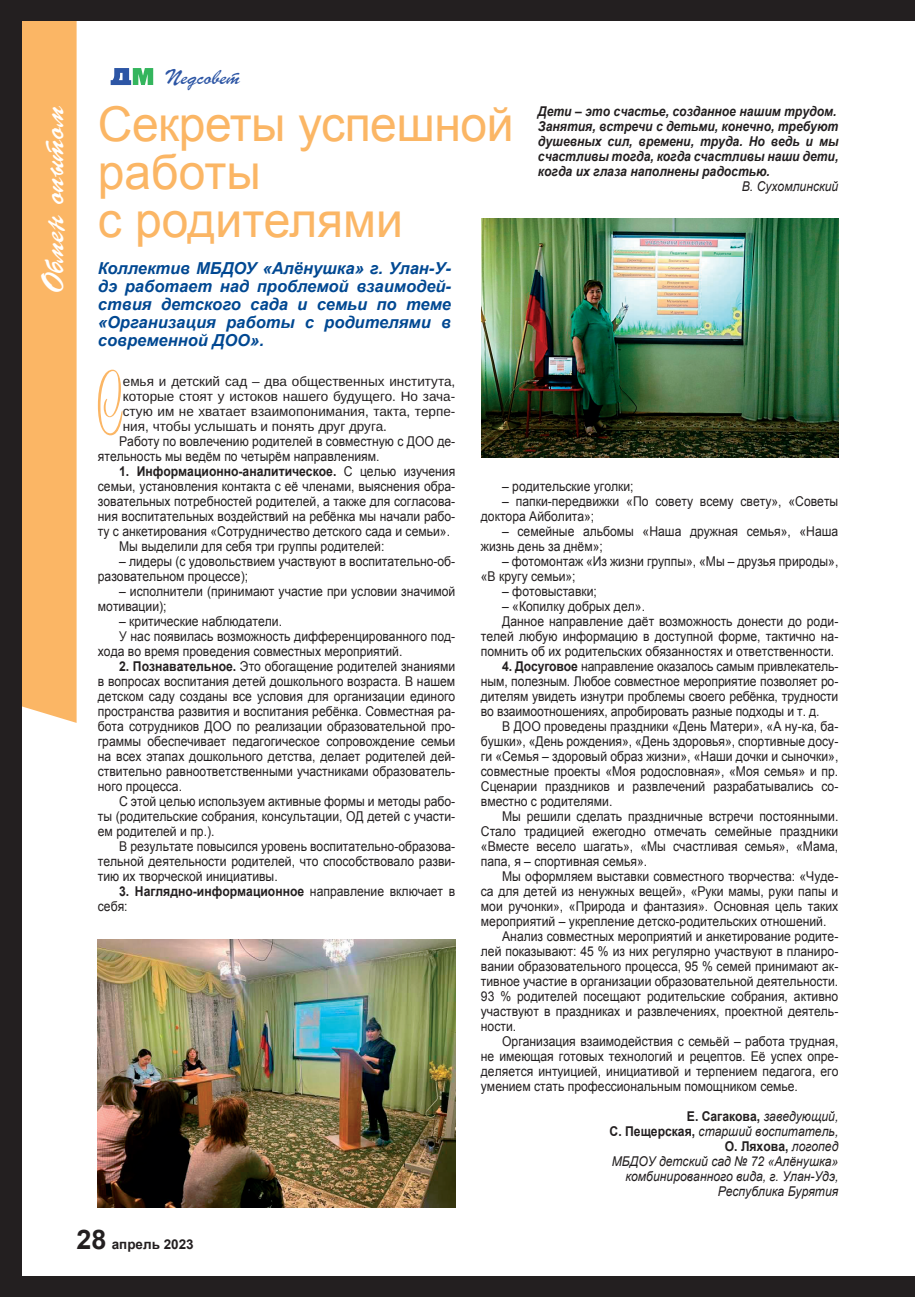
<style>
.page{position:relative;width:915px;height:1297px;background:#fff}
.page>*{position:absolute;margin:0;border:0;box-sizing:border-box;transform-origin:0 0}
.t1{font:67.95px "Campanella";color:#fbb665}
.t2{font:48px/48px "Arial";letter-spacing:-.01em;color:#fbb665}
.t3{font:33px "Parsek Cyrillic";color:#fff}
.t4{font:21px "Parsek Cyrillic";color:#2d56a5}
.t5{font:italic 700 16.5px/18px "Arial";color:#014892;text-align:justify}
.t6{font:13.5px/15px "Arial";color:#231f20;scale:.9 1}
.t7{font:italic 700 13.5px/15px "Arial";color:#231f20;scale:.9 1}
.t8{font:13.5px/15px "Arimo Regular 400";color:#231f20;text-align:justify}
.t9{font:italic 13.5px/15px "Arial";color:#231f20;text-align:right;scale:.9 1}
.t10{font:700 13.5px/15px "Arial";color:#231f20;scale:.9 1}
.t11{font:700 13.5px "Arial";color:#231f20}
.s1{font-weight:400}
.s2{font-weight:700}
.s3{font-size:27px}
.s4{font-weight:700;font-style:normal}
</style>
<div class="page">
<div style="left:21px;top:21px;width:56px;height:702px;background:#fbb665"></div>
<svg style="left:111px;top:68px;width:42px;height:17px"></svg>
<div style="left:0;top:0;width:914px;height:21px;background:#231f20"></div>
<div style="left:0;top:1276px;width:914px;height:21px;background:#231f20"></div>
<div style="left:0;top:0;width:21px;height:1297px;background:#231f20"></div>
<img style="left:481px;top:218px;width:357px;height:240px">
<img style="left:98px;top:940px;width:357px;height:268px">
<h3 class="t3" style="left:33px;top:294px;width:189px;rotate:-90deg">Обмен опытом</h3>
<h3 class="t4" style="left:164px;top:65px;width:78px">Педсовет</h3>
<h2 class="t2" style="left:98px;top:101px;width:417px">Секреты успешной работы<br>с родителями</h2>
<p class="t7" style="left:537px;top:104px;width:335px">Дети – это счастье, созданное нашим трудом.<br>Занятия, встречи с детьми, конечно, требуют душевных сил, времени, труда. Но ведь и мы счастливы тогда, когда счастливы наши дети, когда их глаза наполнены радостью.</p>
<p class="t9" style="left:741px;top:179px;width:109px">В. Сухомлинский</p>
<p class="t5" style="left:98px;top:260px;width:355px">Коллектив МБДОУ «Алёнушка» г. Улан-У&shy;дэ работает над проблемой взаимодей&shy;ствия детского сада и семьи по теме «Организация работы с родителями в современной ДОО».</p>
<h1 class="t1" style="left:97px;top:344px;width:28px">С</h1>
<p class="t8" style="left:123px;top:374px;width:334px">емья и детский сад – два общественных института, которые стоят у истоков нашего будущего. Но зача&shy;стую им не хватает взаимопонимания, такта, терпе&shy;ния, чтобы услышать и понять друг друга.</p>
<p class="t6" style="left:98px;top:434px;width:398px;text-indent:21px">Работу по вовлечению родителей в совместную с ДОО де&shy;ятельность мы ведём по четырём направлениям.</p>
<p class="t10" style="left:119px;top:465px;width:375px">1. Информационно-аналитическое. <span class="s1">С целью изучения</span></p>
<p class="t6" style="left:98px;top:479px;width:398px">семьи, установления контакта с её членами, выяснения обра-</p>
<p class="t6" style="left:98px;top:494px;width:398px">зовательных потребностей родителей, а также для согласова-</p>
<p class="t6" style="left:98px;top:509px;width:398px">ния воспитательных воздействий на ребёнка мы начали рабо-</p>
<p class="t6" style="left:98px;top:524px;width:393px">ту с анкетирования «Сотрудничество детского сада и семьи».</p>
<p class="t6" style="left:119px;top:539px;width:296px">Мы выделили для себя три группы родителей:</p>
<p class="t6" style="left:98px;top:554px;width:398px;text-indent:21px">– лидеры (с удовольствием участвуют в воспитательно-об&shy;разовательном процессе);</p>
<p class="t6" style="left:98px;top:584px;width:398px;text-indent:21px">– исполнители (принимают участие при условии значимой мотивации);</p>
<p class="t6" style="left:119px;top:614px;width:182px">– критические наблюдатели.</p>
<p class="t6" style="left:119px;top:629px;width:375px">У нас появилась возможность дифференцированного под-</p>
<p class="t6" style="left:98px;top:644px;width:340px">хода во время проведения совместных мероприятий.</p>
<p class="t6" style="left:98px;top:659px;width:398px;text-align:justify;text-indent:21px"><span class="s2">2. Познавательное.</span> Это обогащение родителей знаниями в вопросах воспитания детей дошкольного возраста. В нашем детском саду созданы все условия для организации единого пространства развития и воспитания ребёнка. Совместная ра&shy;бота сотрудников ДОО по реализации образовательной про&shy;граммы обеспечивает педагогическое сопровождение семьи на всех этапах дошкольного детства, делает родителей дей&shy;ствительно равноответственными участниками образователь&shy;ного процесса.</p>
<p class="t6" style="left:98px;top:794px;width:398px;text-align:justify;text-indent:21px">С этой целью используем активные формы и методы рабо&shy;ты (родительские собрания, консультации, ОД детей с участи&shy;ем родителей и пр.).</p>
<p class="t6" style="left:98px;top:839px;width:398px;text-align:justify;text-indent:21px">В результате повысился уровень воспитательно-образова&shy;тельной деятельности родителей, что способствовало разви&shy;тию их творческой инициативы.</p>
<p class="t10" style="left:98px;top:885px;width:398px;text-indent:21px">3. Наглядно-информационное <span class="s1">направление включает в себя:</span></p>
<p class="t11" style="left:77px;top:1235px;width:119px"><span class="s3">28</span> апрель 2023</p>
<p class="t6" style="left:502px;top:479px;width:148px">– родительские уголки;</p>
<p class="t6" style="left:480px;top:494px;width:398px;text-indent:21px">– папки-передвижки «По совету всему свету», «Советы доктора Айболита»;</p>
<p class="t6" style="left:480px;top:524px;width:398px;text-indent:21px">– семейные альбомы «Наша дружная семья», «Наша жизнь день за днём»;</p>
<p class="t6" style="left:480px;top:554px;width:398px;text-indent:21px">– фотомонтаж «Из жизни группы», «Мы – друзья природы», «В кругу семьи»;</p>
<p class="t6" style="left:502px;top:584px;width:107px">– фотовыставки;</p>
<p class="t6" style="left:502px;top:599px;width:160px">– «Копилку добрых дел».</p>
<p class="t6" style="left:502px;top:614px;width:375px">Данное направление даёт возможность донести до роди-</p>
<p class="t6" style="left:480px;top:629px;width:398px">телей любую информацию в доступной форме, тактично на-</p>
<p class="t6" style="left:480px;top:644px;width:394px">помнить об их родительских обязанностях и ответственности.</p>
<p class="t6" style="left:480px;top:659px;width:398px;text-align:justify;text-indent:21px"><span class="s2">4. Досуговое</span> направление оказалось самым привлекатель&shy;ным, полезным. Любое совместное мероприятие позволяет ро&shy;дителям увидеть изнутри проблемы своего ребёнка, трудности во взаимоотношениях, апробировать разные подходы и т. д.</p>
<p class="t6" style="left:480px;top:719px;width:398px;text-align:justify;text-indent:21px">В ДОО проведены праздники «День Матери», «А ну-ка, ба&shy;бушки», «День рождения», «День здоровья», спортивные досу&shy;ги «Семья – здоровый образ жизни», «Наши дочки и сыночки», совместные проекты «Моя родословная», «Моя семья» и пр.<br>Сценарии праздников и развлечений разрабатывались со&shy;вместно с родителями.</p>
<p class="t6" style="left:480px;top:809px;width:398px;text-align:justify;text-indent:21px">Мы решили сделать праздничные встречи постоянными.<br>Стало традицией ежегодно отмечать семейные праздники «Вместе весело шагать», «Мы счастливая семья», «Мама, папа, я – спортивная семья».</p>
<p class="t6" style="left:502px;top:869px;width:375px">Мы оформляем выставки совместного творчества: «Чуде-</p>
<p class="t6" style="left:480px;top:884px;width:398px">са для детей из ненужных вещей», «Руки мамы, руки папы и</p>
<p class="t6" style="left:480px;top:899px;width:398px">мои ручонки», «Природа и фантазия». Основная цель таких</p>
<p class="t6" style="left:480px;top:914px;width:385px">мероприятий – укрепление детско-родительских отношений.</p>
<p class="t6" style="left:502px;top:929px;width:375px">Анализ совместных мероприятий и анкетирование родите-</p>
<p class="t6" style="left:480px;top:944px;width:398px">лей показывают: 45 % из них регулярно участвуют в планиро-</p>
<p class="t6" style="left:480px;top:959px;width:398px">вании образовательного процесса, 95 % семей принимают ак-</p>
<p class="t6" style="left:480px;top:974px;width:398px">тивное участие в организации образовательной деятельности.</p>
<p class="t6" style="left:480px;top:989px;width:398px">93 % родителей посещают родительские собрания, активно</p>
<p class="t6" style="left:480px;top:1004px;width:398px">участвуют в праздниках и развлечениях, проектной деятель-</p>
<p class="t6" style="left:480px;top:1019px;width:41px">ности.</p>
<p class="t6" style="left:502px;top:1034px;width:375px">Организация взаимодействия с семьёй – работа трудная,</p>
<p class="t6" style="left:480px;top:1049px;width:398px">не имеющая готовых технологий и рецептов. Её успех опре-</p>
<p class="t6" style="left:480px;top:1064px;width:398px">деляется интуицией, инициативой и терпением педагога, его</p>
<p class="t6" style="left:480px;top:1079px;width:354px">умением стать профессиональным помощником семье.</p>
<p class="t9" style="left:609px;top:1109px;width:255px"><span class="s4">Е. Сагакова,</span> заведующий,<br><span class="s4">С. Пещерская,</span> старший воспитатель,<br><span class="s4">О. Ляхова,</span> логопед<br>МБДОУ детский сад № 72 «Алёнушка» комбинированного вида, г. Улан-Удэ,<br>Республика Бурятия</p>
</div>
